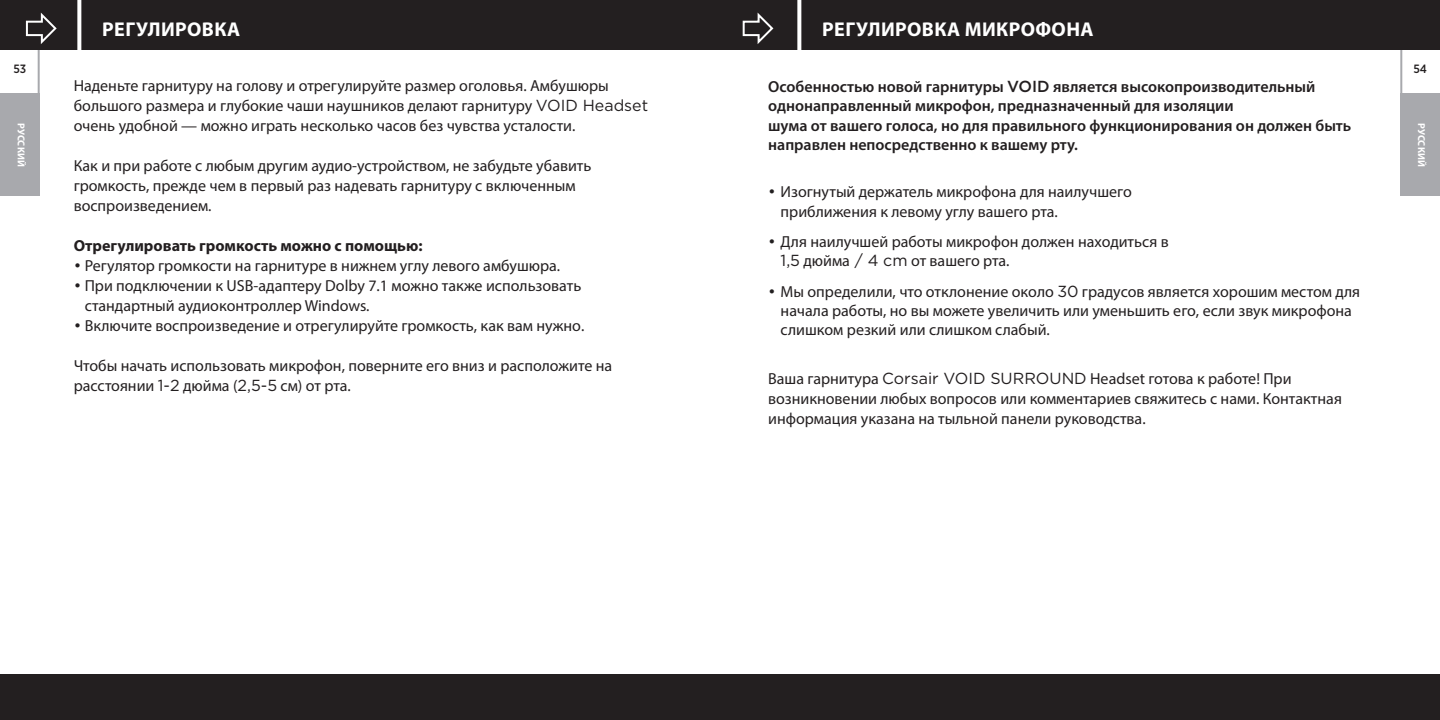
<style>
.page{position:relative;width:1440px;height:720px;background:#fff}
.page>*{position:absolute;margin:0;border:0;box-sizing:border-box;transform-origin:0 0}
.t1{font:700 20px "Myriad Pro";letter-spacing:.02em;color:#fff}
.t2{font:16px/20px "Myriad Pro";color:#231f20}
.t3{font:600 16px/19.2px "Myriad Pro";color:#231f20}
.t4{font:700 16px "Myriad Pro";color:#231f20}
.t5{font:500 12px "Gotham Narrow";color:#231f20}
.t6{font:700 10px "Myriad Pro";letter-spacing:.02em;color:#fff}
.s1{font-family:"Gotham"}
.s2{font-family:"Gotham";font-weight:500}
</style>
<div class="page">
<div style="left:1400px;top:94px;width:40px;height:102px;background:#a8a9ad"></div>
<div style="left:0;top:94px;width:40px;height:102px;background:#a8a9ad"></div>
<hr style="left:1400px;top:45px;width:2px;height:50px;background:#a8a9ad">
<hr style="left:38px;top:50px;width:2px;height:45px;background:#a8a9ad">
<div style="left:0;top:675px;width:720px;height:45px;background:#231f20"></div>
<div style="left:720px;top:0;width:720px;height:50px;background:#231f20"></div>
<div style="left:0;top:0;width:720px;height:50px;background:#231f20"></div>
<div style="left:720px;top:675px;width:720px;height:45px;background:#231f20"></div>
<svg style="left:797px;top:0;width:4px;height:50px"></svg>
<svg style="left:77px;top:0;width:4px;height:50px"></svg>
<svg style="left:26px;top:13px;width:31px;height:31px"></svg>
<svg style="left:743px;top:13px;width:30px;height:31px"></svg>
<p class="t1" style="left:102px;top:19px;width:140px">РЕГУЛИРОВКА</p>
<p class="t1" style="left:822px;top:19px;width:273px">РЕГУЛИРОВКА МИКРОФОНА</p>
<p class="t5" style="left:13px;top:63px;width:14px">53</p>
<p class="t5" style="left:1413px;top:63px;width:15px">54</p>
<p class="t6" style="left:26px;top:123px;width:46px;rotate:90deg">PУССКИЙ</p>
<p class="t2" style="left:74px;top:77px;width:576px">Наденьте гарнитуру на голову и отрегулируйте размер оголовья. Амбушюры большого размера и глубокие чаши наушников делают гарнитуру <span class="s1">VOID Headset </span>очень удобной — можно играть несколько часов без чувства усталости.</p>
<p class="t2" style="left:74px;top:157px;width:519px">Как и при работе с любым другим аудио-устройством, не забудьте убавить громкость, прежде чем в первый раз надевать гарнитуру с включенным воспроизведением.</p>
<p class="t4" style="left:74px;top:238px;width:350px">Отрегулировать громкость можно с помощью:</p>
<p class="t2" style="left:74px;top:257px;width:488px"><span class="s1">•</span> Регулятор громкости на гарнитуре в нижнем углу левого амбушюра.</p>
<p class="t2" style="left:85px;top:277px;width:498px;text-indent:-11px"><span class="s1">•</span> При подключении к USB-адаптеру Dolby 7.1 можно также использовать стандартный аудиоконтроллер Windows.</p>
<p class="t2" style="left:74px;top:317px;width:512px"><span class="s1">•</span> Включите воспроизведение и отрегулируйте громкость, как вам нужно.</p>
<p class="t2" style="left:74px;top:357px;width:540px">Чтобы начать использовать микрофон, поверните его вниз и расположите на расстоянии <span class="s1">1-2</span> дюйма (<span class="s1">2,5-5</span> см) от рта.</p>
<p class="t3" style="left:768px;top:78px;width:585px">Особенностью новой гарнитуры <span class="s2">VOID</span> является высокопроизводительный однонаправленный микрофон, предназначенный для изоляции<br>шума от вашего голоса, но для правильного функционирования он должен быть направлен непосредственно к вашему рту.</p>
<p class="t2" style="left:781px;top:184px;width:353px;line-height:19.2px;text-indent:-12px"><span class="s1">•</span> Изогнутый держатель микрофона для наилучшего приближения к левому углу вашего рта.</p>
<p class="t2" style="left:781px;top:233px;width:390px;line-height:19.2px;text-indent:-12px"><span class="s1">•</span> Для наилучшей работы микрофон должен находиться в<br><span class="s1">1,5</span> дюйма <span class="s1">/ 4 cm</span> от вашего рта.</p>
<p class="t2" style="left:781px;top:283px;width:581px;line-height:19.2px;text-indent:-12px"><span class="s1">•</span> Мы определили, что отклонение около <span class="s1">30</span> градусов является хорошим местом для начала работы, но вы можете увеличить или уменьшить его, если звук микрофона слишком резкий или слишком слабый.</p>
<p class="t2" style="left:768px;top:369px;width:575px">Ваша гарнитура <span class="s1">Corsair VOID SURROUND</span> Headset готова к работе! При возникновении любых вопросов или комментариев свяжитесь с нами. Контактная информация указана на тыльной панели руководства.</p>
<p class="t6" style="left:1426px;top:123px;width:46px;rotate:90deg">PУССКИЙ</p>
</div>
